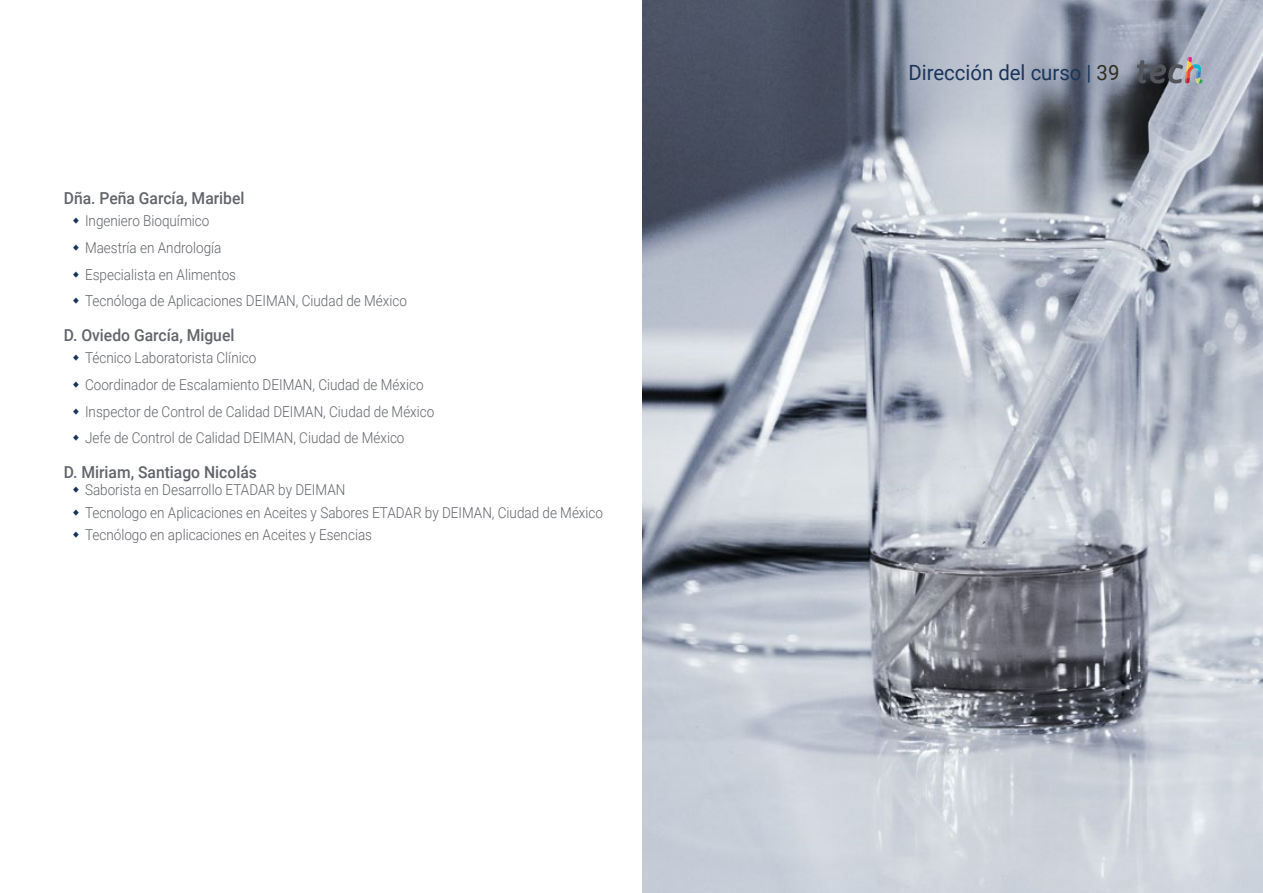
<style>
.page{position:relative;width:1263px;height:893px;background:#fff}
.page>*{position:absolute;margin:0;border:0;box-sizing:border-box;transform-origin:0 0}
.t1{font:21px "Roboto";color:#1a355c}
.t2{font:500 16.5px "Roboto";color:#61646a;scale:.95 1}
.t3{font:300 15px/26.7px "Roboto";color:#61646a;scale:.9 1}
.s1{color:#312e20}
</style>
<div class="page">
<img style="left:643px;top:0;width:620px;height:893px">
<svg style="left:1137px;top:57px;width:65px;height:27px"></svg>
<p class="t2" style="left:64px;top:186px;width:192px">Dña. Peña García, Maribel</p>
<p class="t3" style="left:85px;top:207px;width:359px">Ingeniero Bioquímico<br>Maestría en Andrología<br>Especialista en Alimentos<br>Tecnóloga de Aplicaciones DEIMAN, Ciudad de México</p>
<p class="t2" style="left:64px;top:323px;width:181px">D. Oviedo García, Miguel</p>
<p class="t3" style="left:85px;top:344px;width:390px">Técnico Laboratorista Clínico<br>Coordinador de Escalamiento DEIMAN, Ciudad de México Inspector de Control de Calidad DEIMAN, Ciudad de México Jefe de Control de Calidad DEIMAN, Ciudad de México</p>
<p class="t2" style="left:64px;top:460px;width:205px">D. Miriam, Santiago Nicolás</p>
<p class="t3" style="left:85px;top:478px;width:577px;line-height:22.2px">Saborista en Desarrollo ETADAR by DEIMAN<br>Tecnologo en Aplicaciones en Aceites y Sabores ETADAR by DEIMAN, Ciudad de México<br>Tecnólogo en aplicaciones en Aceites y Esencias</p>
<h1 class="t1" style="left:908px;top:57px;width:213px">Dirección del curso | <span class="s1">39</span></h1>
</div>
